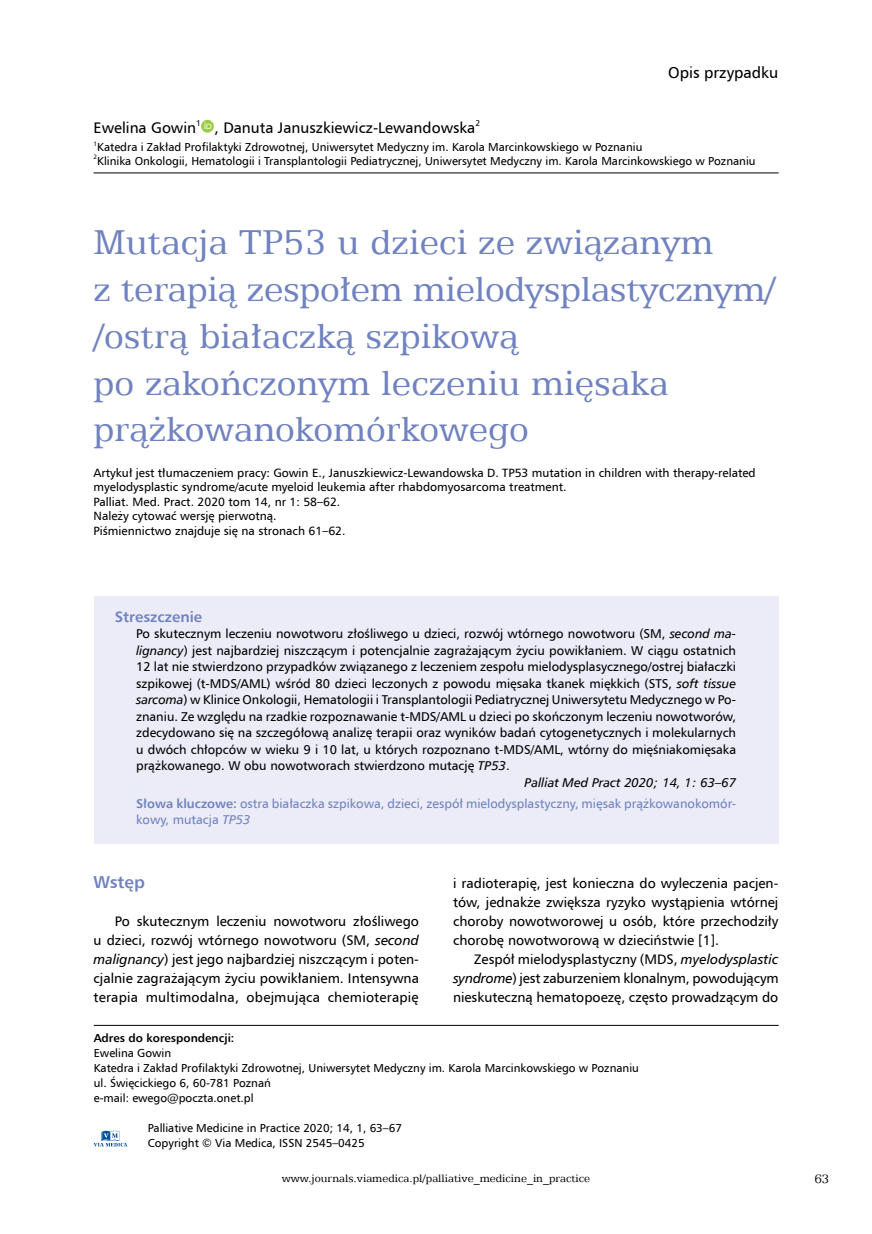
<style>
.page{position:relative;width:872px;height:1234px;background:#fff}
.page>*{position:absolute;margin:0;border:0;box-sizing:border-box;transform-origin:0 0}
.t1{font:39px/46.8px "Egyptian 505 EU";color:#7082c0}
.t2{font:700 17.25px "Humnst 777 EU";color:#7082c0}
.t3{font:15.75px "Humnst 777 EU";color:#000}
.t4{font:15.3px "Humnst 777 EU";color:#000}
.t5{font:700 15px "Humnst 777 EU";color:#7082c0}
.t6{font:13.8px/18.9px "Humnst 777 EU";color:#000;text-align:justify}
.t7{font:13.5px "Egyptian 505 EU";color:#000}
.t8{font:12.75px "Humnst 777 EU";color:#000}
.t9{font:12.75px/16.5px "Humnst 777 EU";color:#7082c0}
.t10{font:italic 12.75px "Humnst 777 EU";color:#000}
.t11{font:12px/14.4px "Humnst 777 EU";color:#000}
.t12{font:12px "Egyptian 505 EU";color:#000}
.t13{font:11.55px/15px "Humnst 777 EU";color:#000}
.t14{font:700 11.55px "Humnst 777 EU";color:#000}
.t15{font:6.3px "Humnst 777 EU";color:#000}
.s1{font-style:italic}
.s2{font-weight:700}
</style>
<div class="page">
<div style="left:94px;top:596px;width:684px;height:247px;background:#ebecf7"></div>
<hr style="left:94px;top:1024px;width:684px;height:1px;background:#000">
<svg style="left:94px;top:1130px;width:33px;height:16px"></svg>
<hr style="left:94px;top:173px;width:684px;height:1px;background:#000">
<svg style="left:201px;top:120px;width:13px;height:13px"></svg>
<svg style="left:204px;top:122px;width:7px;height:7px"></svg>
<p class="t3" style="left:668px;top:63px;width:112px">Opis przypadku</p>
<p class="t4" style="left:94px;top:118px;width:388px">Ewelina Gowin<sup>1</sup> , Danuta Januszkiewicz-Lewandowska<sup>2</sup></p>
<p class="t15" style="left:94px;top:139px;width:5px">1</p>
<p class="t13" style="left:97px;top:139px;width:547px">Katedra i Zakład Profilaktyki Zdrowotnej, Uniwersytet Medyczny im. Karola Marcinkowskiego w Poznaniu</p>
<p class="t15" style="left:94px;top:153px;width:5px">2</p>
<p class="t13" style="left:97px;top:153px;width:660px">Klinika Onkologii, Hematologii i Transplantologii Pediatrycznej, Uniwersytet Medyczny im. Karola Marcinkowskiego w Poznaniu</p>
<h1 class="t1" style="left:94px;top:218px;width:683px">Mutacja TP53 u dzieci ze związanym<br>z terapią zespołem mielodysplastycznym/ /ostrą białaczką szpikową<br>po zakończonym leczeniu mięsaka prążkowanokomórkowego</h1>
<p class="t11" style="left:94px;top:465px;width:663px">Artykuł jest tłumaczeniem pracy: Gowin E., Januszkiewicz-Lewandowska D. TP53 mutation in children with therapy-related myelodysplastic syndrome/acute myeloid leukemia after rhabdomyosarcoma treatment.<br>Palliat. Med. Pract. 2020 tom 14, nr 1: 58–62.<br>Należy cytować wersję pierwotną.<br>Piśmiennictwo znajduje się na stronach 61–62.</p>
<p class="t5" style="left:115px;top:607px;width:89px">Streszczenie</p>
<p class="t8" style="left:136px;top:625px;width:601px">Po skutecznym leczeniu nowotworu złośliwego u dzieci, rozwój wtórnego nowotworu (SM, <span class="s1">second ma-</span></p>
<p class="t8" style="left:136px;top:642px;width:601px"><span class="s1">lignancy</span>) jest najbardziej niszczącym i potencjalnie zagrażającym życiu powikłaniem. W ciągu ostatnich</p>
<p class="t8" style="left:136px;top:658px;width:601px">12 lat nie stwierdzono przypadków związanego z leczeniem zespołu mielodysplasycznego/ostrej białaczki</p>
<p class="t8" style="left:136px;top:675px;width:601px">szpikowej (t-MDS/AML) wśród 80 dzieci leczonych z powodu mięsaka tkanek miękkich (STS, <span class="s1">soft tissue</span></p>
<p class="t8" style="left:136px;top:691px;width:601px"><span class="s1">sarcoma</span>) w Klinice Onkologii, Hematologii i Transplantologii Pediatrycznej Uniwersytetu Medycznego w Po-</p>
<p class="t8" style="left:136px;top:708px;width:601px">znaniu. Ze względu na rzadkie rozpoznawanie t-MDS/AML u dzieci po skończonym leczeniu nowotworów,</p>
<p class="t8" style="left:136px;top:724px;width:601px">zdecydowano się na szczegółową analizę terapii oraz wyników badań cytogenetycznych i molekularnych</p>
<p class="t8" style="left:136px;top:741px;width:601px">u dwóch chłopców w wieku 9 i 10 lat, u których rozpoznano t-MDS/AML, wtórny do mięśniakomięsaka</p>
<p class="t8" style="left:136px;top:757px;width:375px">prążkowanego. W obu nowotworach stwierdzono mutację <span class="s1">TP53</span>.</p>
<p class="t10" style="left:524px;top:774px;width:213px">Palliat Med Pract 2020; 14, 1: 63–67</p>
<p class="t9" style="left:136px;top:794px;width:601px"><span class="s2">Słowa kluczowe:</span> ostra białaczka szpikowa, dzieci, zespół mielodysplastyczny, mięsak prążkowanokomór&shy;kowy, mutacja <span class="s1">TP53</span></p>
<h2 class="t2" style="left:94px;top:871px;width:53px">Wstęp</h2>
<p class="t6" style="left:94px;top:911px;width:327px;text-indent:21px">Po skutecznym leczeniu nowotworu złośliwego u dzieci, rozwój wtórnego nowotworu (SM, <span class="s1">second malignancy</span>) jest jego najbardziej niszczącym i poten&shy;cjalnie zagrażającym życiu powikłaniem. Intensywna terapia multimodalna, obejmująca chemioterapię</p>
<p class="t6" style="left:453px;top:873px;width:327px">i radioterapię, jest konieczna do wyleczenia pacjen&shy;tów, jednakże zwiększa ryzyko wystąpienia wtórnej choroby nowotworowej u osób, które przechodziły chorobę nowotworową w dzieciństwie [1].</p>
<p class="t6" style="left:453px;top:949px;width:327px;text-indent:21px">Zespół mielodysplastyczny (MDS, <span class="s1">myelodysplastic syndrome</span>) jest zaburzeniem klonalnym, powodującym nieskuteczną hematopoezę, często prowadzącym do</p>
<p class="t14" style="left:94px;top:1030px;width:142px">Adres do korespondencji:</p>
<p class="t13" style="left:94px;top:1045px;width:547px">Ewelina Gowin<br>Katedra i Zakład Profilaktyki Zdrowotnej, Uniwersytet Medyczny im. Karola Marcinkowskiego w Poznaniu ul. Święcickiego 6, 60-781 Poznań<br>e-mail: ewego@poczta.onet.pl</p>
<p class="t13" style="left:148px;top:1120px;width:256px">Palliative Medicine in Practice 2020; 14, 1, 63–67<br>Copyright © Via Medica, ISSN 2545–0425</p>
<p class="t12" style="left:282px;top:1170px;width:310px">www.journals.viamedica.pl/palliative_medicine_in_practice</p>
<p class="t7" style="left:814px;top:1170px;width:17px">63</p>
</div>
